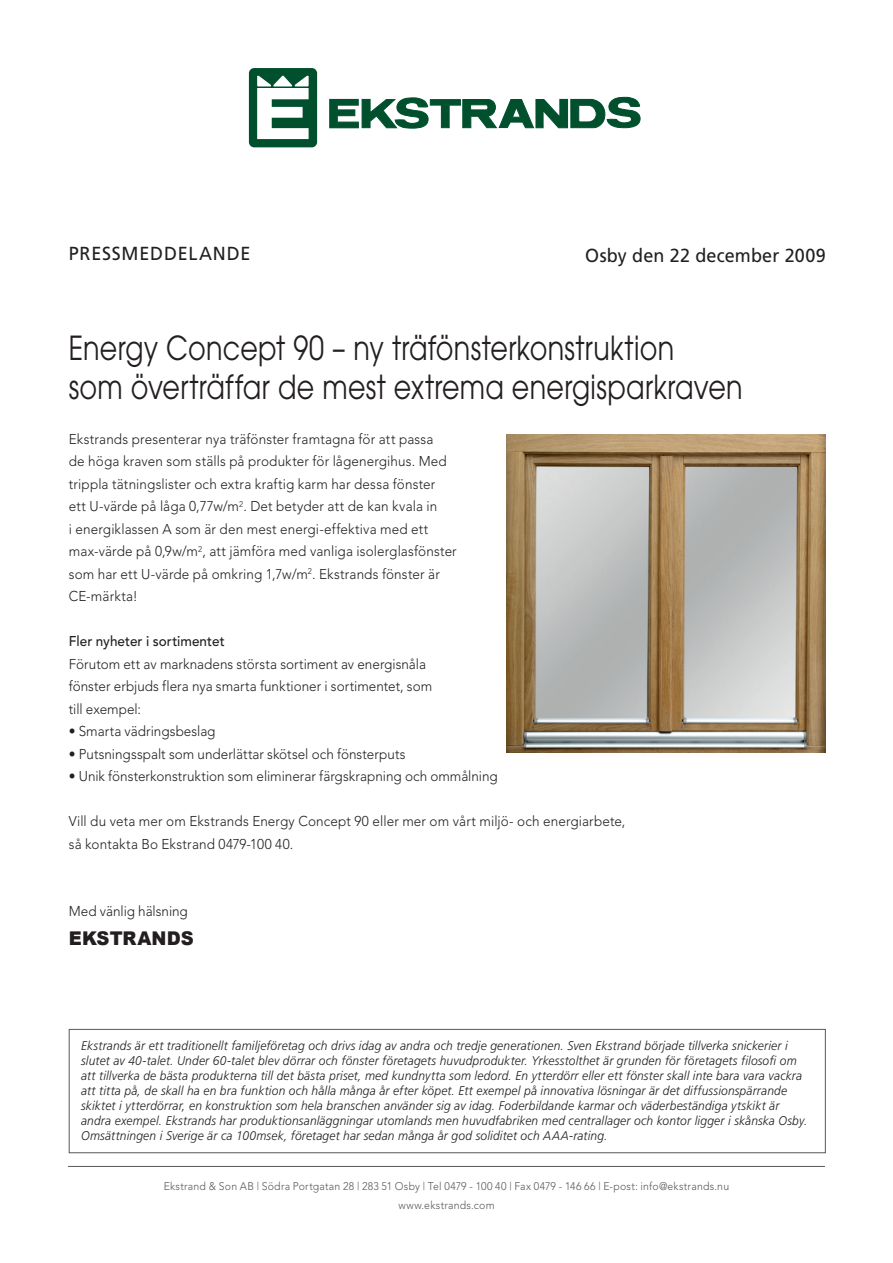
<style>
.page{position:relative;width:893px;height:1263px;background:#fff}
.page>*{position:absolute;margin:0;border:0;box-sizing:border-box;transform-origin:0 0}
.t1{font:33px/39px "Avant Garde";letter-spacing:.01em;color:#231f20;scale:.82 1}
.t2{font:18.9px "Frutiger";letter-spacing:.01em;color:#231f20;scale:.95 1}
.t3{font:18.9px "Frutiger";letter-spacing:.045em;color:#231f20;scale:.95 1}
.t4{font:900 18.9px "Arial";letter-spacing:.005em;color:#231f20;scale:.95 1}
.t5{font:300 14.1px/22.5px "Avenir";letter-spacing:.01em;color:#231f20;scale:.95 1}
.t6{font:500 14.1px "Avenir";letter-spacing:.005em;color:#231f20;scale:.95 1}
.t7{font:italic 300 12.6px/15px "Frutiger";letter-spacing:.015em;color:#231f20;scale:.95 1}
.t8{font:300 10.95px/18.8px "Avenir";letter-spacing:.02em;color:#57585a;text-align:center;scale:.95 1}
</style>
<div class="page">
<hr style="left:68px;top:1166px;width:757px;height:1px;background:#57585a">
<div style="left:69px;top:1029px;width:757px;height:124px;border:1px solid #57585a"></div>
<div style="left:249px;top:68px;width:68px;height:79px;background:#00502e;border-radius:5px"></div>
<svg style="left:257px;top:76px;width:52px;height:63px"></svg>
<svg style="left:329px;top:97px;width:312px;height:32px"></svg>
<img style="left:507px;top:434px;width:319px;height:319px">
<h2 class="t3" style="left:69px;top:243px;width:193px">PRESSMEDDELANDE</h2>
<h2 class="t2" style="left:585px;top:244px;width:255px">OSBY DEN 22 DECEMBER 2009</h2>
<h1 class="t1" style="left:69px;top:328px;width:823px">Energy Concept 90 – ny träfönsterkonstruktion<br>som överträffar de mest extrema energisparkraven</h1>
<p class="t5" style="left:69px;top:428px;width:410px">Ekstrands presenterar nya träfönster framtagna för att passa<br>de höga kraven som ställs på produkter för lågenergihus. Med trippla tätningslister och extra kraftig karm har dessa fönster<br>ett U-värde på låga 0,77w/m<sup>2</sup>. Det betyder att de kan kvala in<br>i energiklassen A som är den mest energi-effektiva med ett max-värde på 0,9w/m<sup>2</sup>, att jämföra med vanliga isolerglasfönster som har ett U-värde på omkring 1,7w/m<sup>2</sup>. Ekstrands fönster är CE-märkta!</p>
<p class="t6" style="left:69px;top:633px;width:166px">Fler nyheter i sortimentet</p>
<p class="t5" style="left:69px;top:653px;width:384px">Förutom ett av marknadens största sortiment av energisnåla fönster erbjuds flera nya smarta funktioner i sortimentet, som till exempel:</p>
<p class="t5" style="left:69px;top:720px;width:156px">• Smarta vädringsbeslag</p>
<p class="t5" style="left:69px;top:743px;width:356px">• Putsningsspalt som underlättar skötsel och fönsterputs</p>
<p class="t5" style="left:69px;top:765px;width:453px">• Unik fönsterkonstruktion som eliminerar färgskrapning och ommålning</p>
<p class="t5" style="left:69px;top:810px;width:587px">Vill du veta mer om Ekstrands Energy Concept 90 eller mer om vårt miljö- och energiarbete, så kontakta Bo Ekstrand 0479-100 40.</p>
<p class="t5" style="left:69px;top:900px;width:127px">Med vänlig hälsning</p>
<h2 class="t4" style="left:69px;top:924px;width:133px">EKSTRANDS</h2>
<p class="t7" style="left:81px;top:1038px;width:766px">Ekstrands är ett traditionellt familjeföretag och drivs idag av andra och tredje generationen. Sven Ekstrand började tillverka snickerier i slutet av 40-talet. Under 60-talet blev dörrar och fönster företagets huvudprodukter. Yrkesstolthet är grunden för företagets filosofi om att tillverka de bästa produkterna till det bästa priset, med kundnytta som ledord. En ytterdörr eller ett fönster skall inte bara vara vackra att titta på, de skall ha en bra funktion och hålla många år efter köpet. Ett exempel på innovativa lösningar är det diffussionspärrande skiktet i ytterdörrar, en konstruktion som hela branschen använder sig av idag. Foderbildande karmar och väderbeständiga ytskikt är andra exempel. Ekstrands har produktionsanläggningar utomlands men huvudfabriken med centrallager och kontor ligger i skånska Osby.<br>Omsättningen i Sverige är ca 100msek, företaget har sedan många år god soliditet och AAA-rating.</p>
<p class="t8" style="left:164px;top:1177px;width:597px">Ekstrand &amp; Son AB | Södra Portgatan 28 | 283 51 Osby | Tel 0479 - 100 40 | Fax 0479 - 146 66 | E-post: info@ekstrands.nu www.ekstrands.com</p>
</div>
